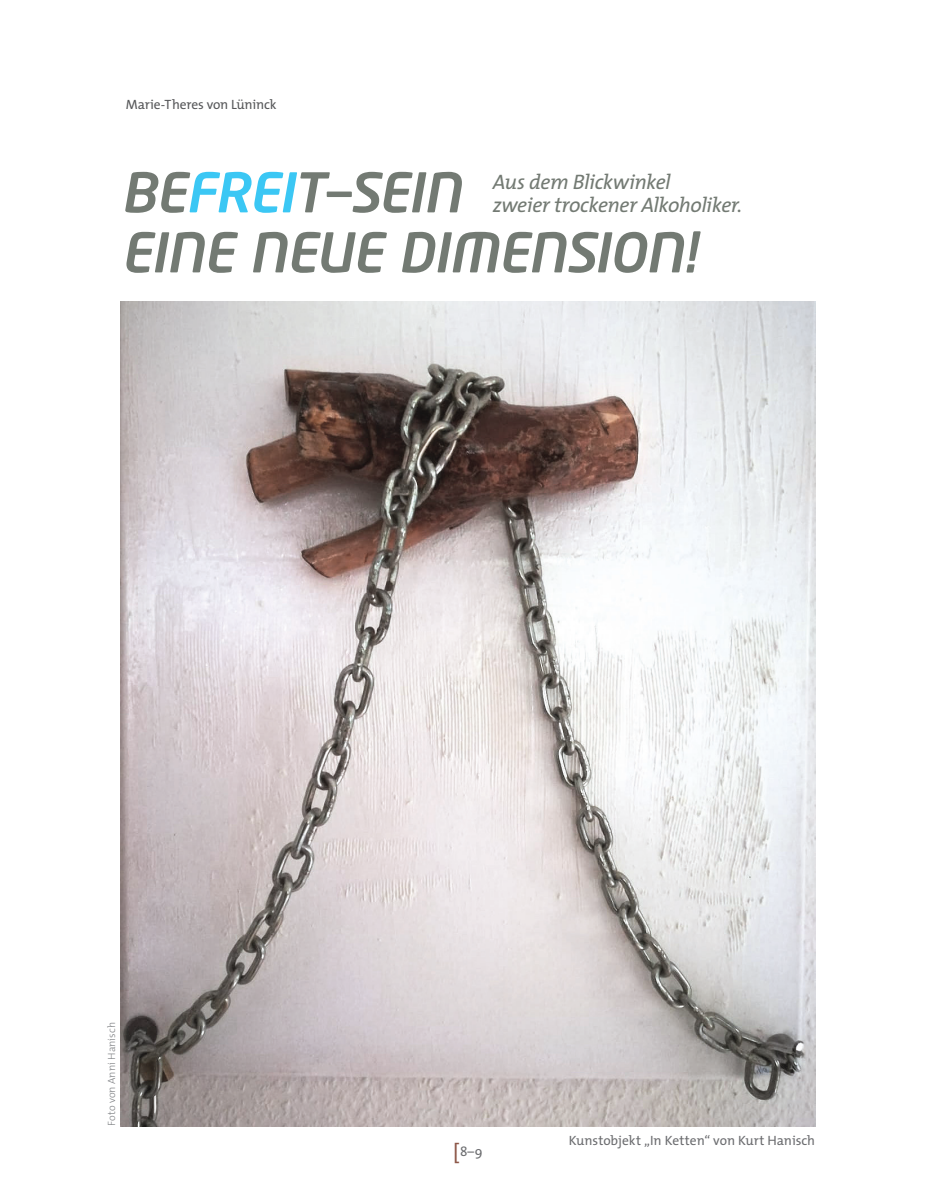
<style>
.page{position:relative;width:936px;height:1191px;background:#fff}
.page>*{position:absolute;margin:0;border:0;box-sizing:border-box;transform-origin:0 0}
.Headline_1{font:italic 500 54px/60px "Neo Tech Pro";letter-spacing:-.02em;color:#737a73}
.Interview_Fragen{font:italic 21px "The Mix";letter-spacing:-.02em;color:#737a73}
.Interview_Fragen-2{font:13.5px "The Mix";letter-spacing:-.005em;color:#6c6d70}
.Interview_Fragen-3{font:13.5px "The Mix";letter-spacing:-.01em;color:#57585a}
.Interview_Fragen-4{font:300 10.5px "The Mix";letter-spacing:.005em;color:#808285}
.s1{color:#3bc7f4}
.s2{font-size:21px;color:#8c5647}
</style>
<div class="page">
<img style="left:121px;top:301px;width:694px;height:825px">
<p class="Interview_Fragen-3" style="left:126px;top:93px;width:152px">Marie-Theres von Lüninck</p>
<p class="Headline_1" style="left:121px;top:161px;width:577px">BE<span class="s1">FREI</span>T−SEIN<br>EINE NEUE DIMENSION!</p>
<p class="Interview_Fragen" style="left:492px;top:165px;width:180px">Aus dem Blickwinkel</p>
<p class="Interview_Fragen" style="left:492px;top:187px;width:251px">zweier trockener Alkoholiker.</p>
<p class="Interview_Fragen-4" style="left:103px;top:1126px;width:105px;rotate:-90deg">Foto von Anni Hanisch</p>
<p class="Interview_Fragen-2" style="left:453px;top:1140px;width:31px"><span class="s2">[</span>8–9</p>
<p class="Interview_Fragen-2" style="left:568px;top:1129px;width:248px">Kunstobjekt „In Ketten“ von Kurt Hanisch</p>
</div>
